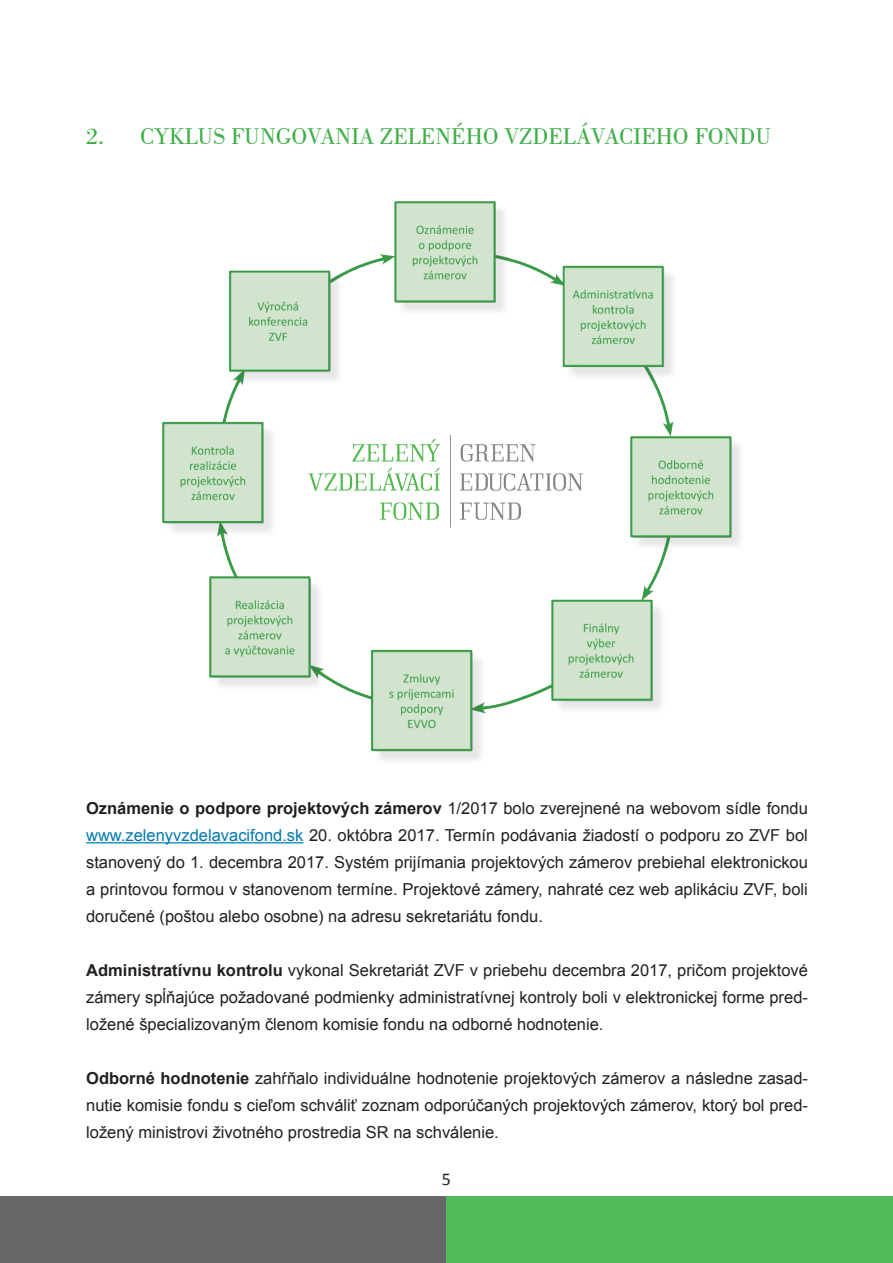
<style>
.page{position:relative;width:893px;height:1263px;background:#fff}
.page>*{position:absolute;margin:0;border:0;box-sizing:border-box;transform-origin:0 0}
.t1{font:24px "Bodoni BT";color:#40ae49}
.t2{font:18px "Calibri";color:#231f20}
.t3{font:16.5px/27px "Arial";color:#231f20;text-align:justify}
.s1{font-weight:700}
.s2{color:#0078b2}
</style>
<div class="page">
<hr style="left:86px;top:842px;width:217px;height:1px;background:#0078b2">
<div style="left:0;top:1196px;width:447px;height:67px;background:#67676a"></div>
<div style="left:446px;top:1196px;width:447px;height:67px;background:#51ba5b"></div>
<img style="left:162px;top:201px;width:579px;height:559px">
<h1 class="t1" style="left:86px;top:122px;width:686px">2. CYKLUS FUNGOVANIA ZELENÉHO VZDELÁVACIEHO FONDU</h1>
<p class="t3" style="left:86px;top:795px;width:723px"><span class="s1">Oznámenie o podpore projektových zámerov</span> 1/2017 bolo zverejnené na webovom sídle fondu <span class="s2">www.zelenyvzdelavacifond.sk</span> 20. októbra 2017. Termín podávania žiadostí o podporu zo ZVF bol stanovený do 1. decembra 2017. Systém prijímania projektových zámerov prebiehal elektronickou a printovou formou v stanovenom termíne. Projektové zámery, nahraté cez web aplikáciu ZVF, boli doručené (poštou alebo osobne) na adresu sekretariátu fondu.</p>
<p class="t3" style="left:86px;top:957px;width:723px"><span class="s1">Administratívnu kontrolu</span> vykonal Sekretariát ZVF v priebehu decembra 2017, pričom projektové zámery spĺňajúce požadované podmienky administratívnej kontroly boli v elektronickej forme pred&shy;ložené špecializovaným členom komisie fondu na odborné hodnotenie.</p>
<p class="t3" style="left:86px;top:1065px;width:723px"><span class="s1">Odborné hodnotenie</span> zahŕňalo individuálne hodnotenie projektových zámerov a následne zasad&shy;nutie komisie fondu s cieľom schváliť zoznam odporúčaných projektových zámerov, ktorý bol pred&shy;ložený ministrovi životného prostredia SR na schválenie.</p>
<p class="t2" style="left:442px;top:1167px;width:11px">5</p>
</div>
